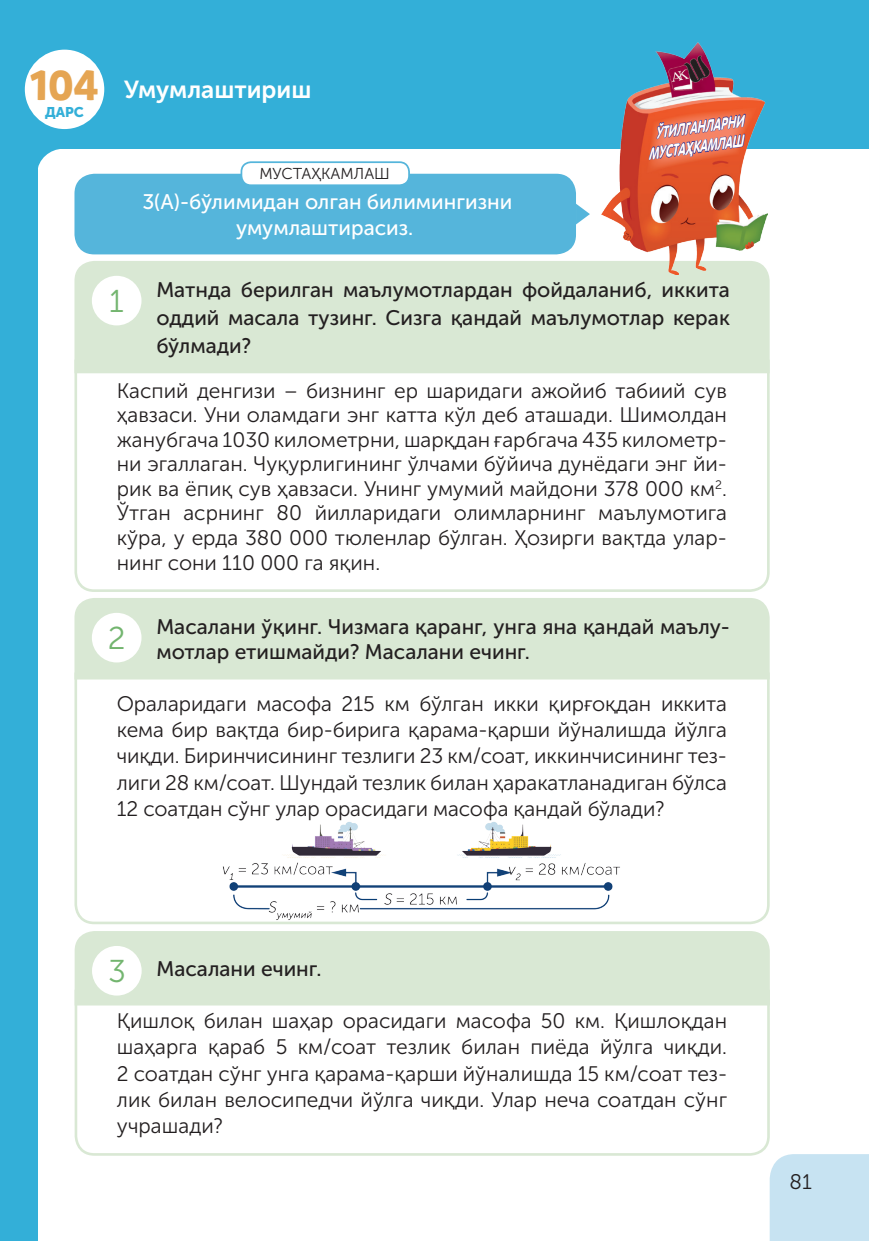
<style>
.page{position:relative;width:869px;height:1241px;background:#fff}
.page>*{position:absolute;margin:0;border:0;box-sizing:border-box;transform-origin:0 0}
.t1{font:31.5px "Museo Sans Cyrl 300";color:#73b56f}
.t2{font:24.5px "Museo Sans Cyrl 700";color:#fff}
.t3{font:21px/26.2px "Museo Sans Cyrl 300";color:#231f20;text-align:justify}
.t4{font:21px/28px "Museo Sans Cyrl 500";color:#231f20;text-align:justify}
.t5{font:21px/25.2px "Museo Sans Cyrl 500";color:#fff;text-align:center}
.t6{font:italic 16.45px/19.6px "Sans Rounded";color:#fff;text-align:center;scale:.69 1}
.t7{font:15.75px "Museo Sans Cyrl 300";color:#231f20}
.t8{font:14px "Museo Sans Cyrl 900";color:#33afd8}
.s1{font-family:"Mikado Bold DEMO";font-size:42px;color:#e5a553}
.s2{font-family:"Museo Sans Cyrl 900"}
</style>
<div class="page">
<div style="left:769px;top:1154px;width:99px;height:86px;background:#c7e3f2"></div>
<div style="left:0;top:0;width:868px;height:149px;background:#33afd8"></div>
<div style="left:25px;top:50px;width:79px;height:79px;background:#fff;border-radius:50%"></div>
<div style="left:0;top:149px;width:37px;height:1091px;background:#33afd8"></div>
<svg style="left:37px;top:149px;width:23px;height:25px"></svg>
<div style="left:74px;top:174px;width:501px;height:80px;background:#55b5db;border-radius:20px"></div>
<svg style="left:575px;top:204px;width:14px;height:20px"></svg>
<div style="left:241px;top:162px;width:168px;height:23px;background:#fff;border-radius:10px"></div>
<div style="left:240px;top:161px;width:170px;height:25px;border:2px solid #55b5db;border-radius:10px"></div>
<div style="left:74px;top:261px;width:695px;height:97px;background:#d9e8d4"></div>
<svg style="left:74px;top:358px;width:696px;height:234px"></svg>
<div style="left:92px;top:276px;width:49px;height:49px;background:#fff;border-radius:50%"></div>
<img style="left:601px;top:42px;width:166px;height:232px">
<div style="left:74px;top:598px;width:695px;height:73px;background:#d9e8d4"></div>
<svg style="left:74px;top:671px;width:696px;height:254px"></svg>
<div style="left:92px;top:612px;width:49px;height:50px;background:#fff;border-radius:50%"></div>
<div style="left:75px;top:931px;width:694px;height:57px;background:#d9e8d4"></div>
<svg style="left:74px;top:988px;width:696px;height:168px"></svg>
<div style="left:92px;top:945px;width:50px;height:50px;background:#fff;border-radius:50%"></div>
<svg style="left:647px;top:114px;width:98px;height:50px;background:#c0625d"></svg>
<p class="t2" style="left:31px;top:76px;width:282px"><span class="s1">104</span> Умумлаштириш</p>
<p class="t8" style="left:45px;top:104px;width:40px">ДАРС</p>
<p class="t7" style="left:259px;top:165px;width:25px">Мустаҳкамлаш</p>
<p class="t5" style="left:142px;top:190px;width:371px">3(А)-бўлимидан олган билимингизни умумлаштирасиз.</p>
<p class="t6" style="left:643px;top:124px;width:144px;rotate:-8deg">ЎТИЛГАНЛАРНИ<br>МУСТА<span class="s2">Ҳ</span>КАМЛАШ</p>
<p class="t4" style="left:156px;top:276px;width:574px">Матнда берилган маълумотлардан фойдаланиб, иккита оддий масала тузинг. Сизга қандай маълумотлар керак бўлмади?</p>
<p class="t3" style="left:117px;top:378px;width:611px;line-height:24.5px">Каспий денгизи – бизнинг ер шаридаги ажойиб табиий сув ҳавзаси. Уни оламдаги энг катта кўл деб аташади. Шимолдан жанубгача 1030 километрни, шарқдан ғарбгача 435 километр&shy;ни эгаллаган. Чуқурлигининг ўлчами бўйича дунёдаги энг йи&shy;рик ва ёпиқ сув ҳавзаси. Унинг умумий майдони 378 000 км<sup>2</sup>.<br>Ўтган асрнинг 80 йилларидаги олимларнинг маълумотига кўра, у ерда 380 000 тюленлар бўлган. Ҳозирги вақтда улар&shy;нинг сони 110 000 га яқин.</p>
<h1 class="t1" style="left:109px;top:284px;width:16px">1</h1>
<p class="t4" style="left:156px;top:614px;width:574px;line-height:25.2px">Масалани ўқинг. Чизмага қаранг, унга яна қандай маълу&shy;мотлар етишмайди? Масалани ечинг.</p>
<p class="t3" style="left:117px;top:690px;width:611px">Ораларидаги масофа 215 км бўлган икки қирғоқдан иккита кема бир вақтда бир-бирига қарама-қарши йўналишда йўлга чиқди. Биринчисининг тезлиги 23 км/соат, иккинчисининг тез&shy;лиги 28 км/соат. Шундай тезлик билан ҳаракатланадиган бўлса 12 соатдан сўнг улар орасидаги масофа қандай бўлади?</p>
<h1 class="t1" style="left:108px;top:620px;width:19px">2</h1>
<h1 class="t1" style="left:108px;top:953px;width:19px">3</h1>
<p class="t4" style="left:156px;top:954px;width:166px">Масалани ечинг.</p>
<p class="t3" style="left:117px;top:1007px;width:611px">Қишлоқ билан шаҳар орасидаги масофа 50 км. Қишлоқдан шаҳарга қараб 5 км/соат тезлик билан пиёда йўлга чиқди.<br>2 соатдан сўнг унга қарама-қарши йўналишда 15 км/соат тез&shy;лик билан велосипедчи йўлга чиқди. Улар неча соатдан сўнг учрашади?</p>
<p class="t3" style="left:789px;top:1168px;width:24px">81</p>
</div>
